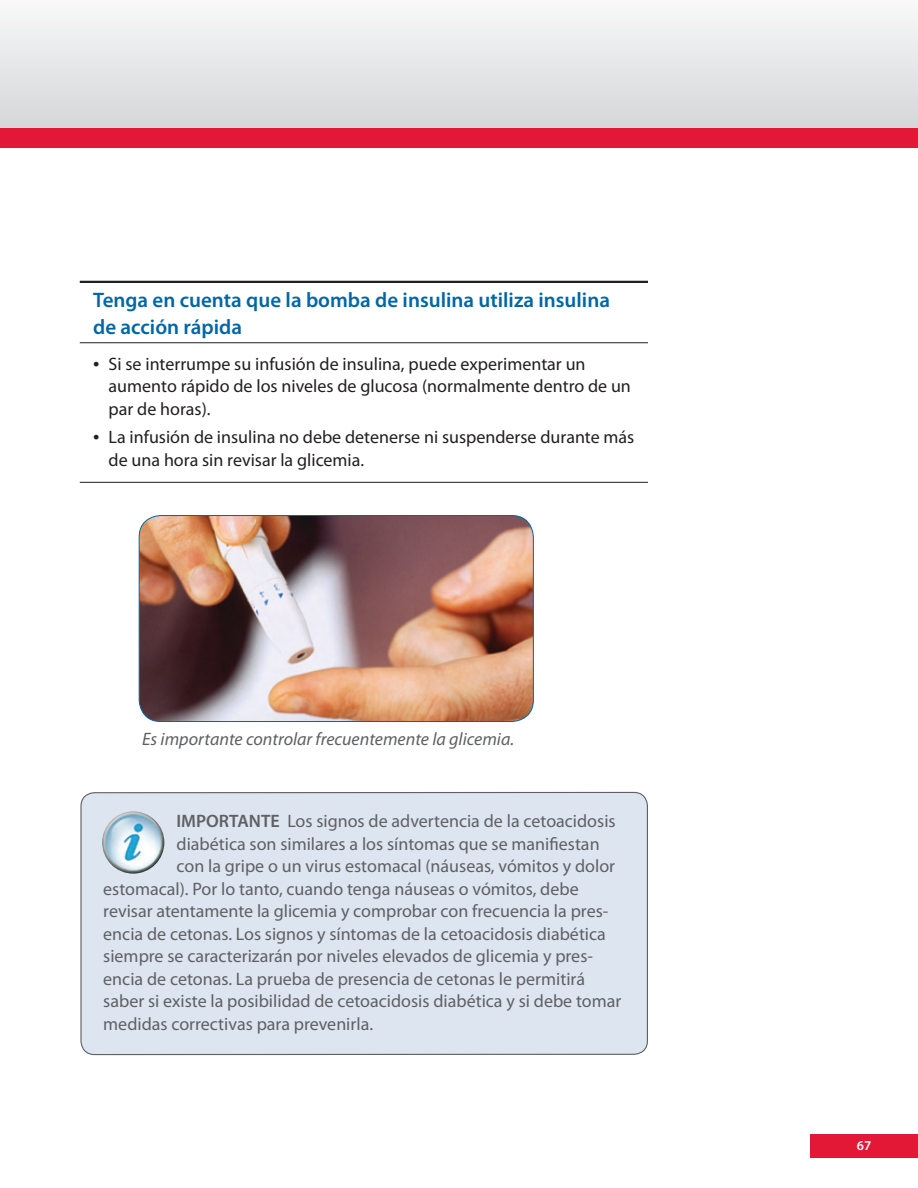
<style>
.page{position:relative;width:918px;height:1188px;background:#fff}
.page>*{position:absolute;margin:0;border:0;box-sizing:border-box;transform-origin:0 0}
.t1{font:600 21px/27px "Myriad Pro";color:#0066a5}
.t2{font:18px "Myriad Pro";color:#5f6062}
.t3{font:18px/22.5px "Myriad Pro";color:#231f20}
.t4{font:italic 18px "Myriad Pro";color:#5f6062}
.t5{font:600 13.5px "Myriad Pro";color:#fff}
.s1{font-size:22.5px}
.s2{font-weight:600}
</style>
<div class="page">
<div style="left:810px;top:1134px;width:108px;height:24px;background:#e31837"></div>
<hr style="left:80px;top:281px;width:568px;height:2px;background:#231f20">
<hr style="left:80px;top:342px;width:568px;height:1px;background:#231f20">
<hr style="left:80px;top:482px;width:568px;height:1px;background:#231f20">
<img style="left:139px;top:516px;width:394px;height:206px">
<div style="left:139px;top:515px;width:395px;height:207px;border:1px solid #0066a5;border-radius:22px"></div>
<div style="left:81px;top:792px;width:566px;height:263px;background:#dde5f1;border-radius:14px"></div>
<div style="left:80px;top:792px;width:568px;height:263px;border:1px solid #5f6062;border-radius:14px"></div>
<img style="left:102px;top:811px;width:62px;height:63px;border-radius:31px">
<svg style="left:0;top:14px;width:918px;height:114px"></svg>
<div style="left:0;top:128px;width:918px;height:20px;background:#e31837"></div>
<p class="t1" style="left:93px;top:286px;width:518px">Tenga en cuenta que la bomba de insulina utiliza insulina de acción rápida</p>
<p class="t3" style="left:109px;top:352px;width:524px;text-indent:-15px"><span class="s1">•</span> Si se interrumpe su infusión de insulina, puede experimentar un aumento rápido de los niveles de glucosa (normalmente dentro de un par de horas).</p>
<p class="t3" style="left:109px;top:426px;width:527px;text-indent:-15px"><span class="s1">•</span> La infusión de insulina no debe detenerse ni suspenderse durante más de una hora sin revisar la glicemia.</p>
<p class="t4" style="left:142px;top:727px;width:374px">Es importante controlar frecuentemente la glicemia.</p>
<p class="t2" style="left:177px;top:810px;width:441px"><span class="s2">IMPORTANTE</span> Los signos de advertencia de la cetoacidosis</p>
<p class="t2" style="left:177px;top:833px;width:425px">diabética son similares a los síntomas que se manifiestan</p>
<p class="t2" style="left:177px;top:855px;width:440px">con la gripe o un virus estomacal (náuseas, vómitos y dolor</p>
<p class="t2" style="left:103px;top:878px;width:477px">estomacal). Por lo tanto, cuando tenga náuseas o vómitos, debe</p>
<p class="t2" style="left:103px;top:900px;width:507px">revisar atentamente la glicemia y comprobar con frecuencia la pres-</p>
<p class="t2" style="left:103px;top:923px;width:504px">encia de cetonas. Los signos y síntomas de la cetoacidosis diabética</p>
<p class="t2" style="left:103px;top:945px;width:491px">siempre se caracterizarán por niveles elevados de glicemia y pres-</p>
<p class="t2" style="left:103px;top:968px;width:483px">encia de cetonas. La prueba de presencia de cetonas le permitirá</p>
<p class="t2" style="left:103px;top:990px;width:520px">saber si existe la posibilidad de cetoacidosis diabética y si debe tomar</p>
<p class="t2" style="left:103px;top:1013px;width:270px">medidas correctivas para prevenirla.</p>
<p class="t5" style="left:857px;top:1137px;width:16px">67</p>
</div>
